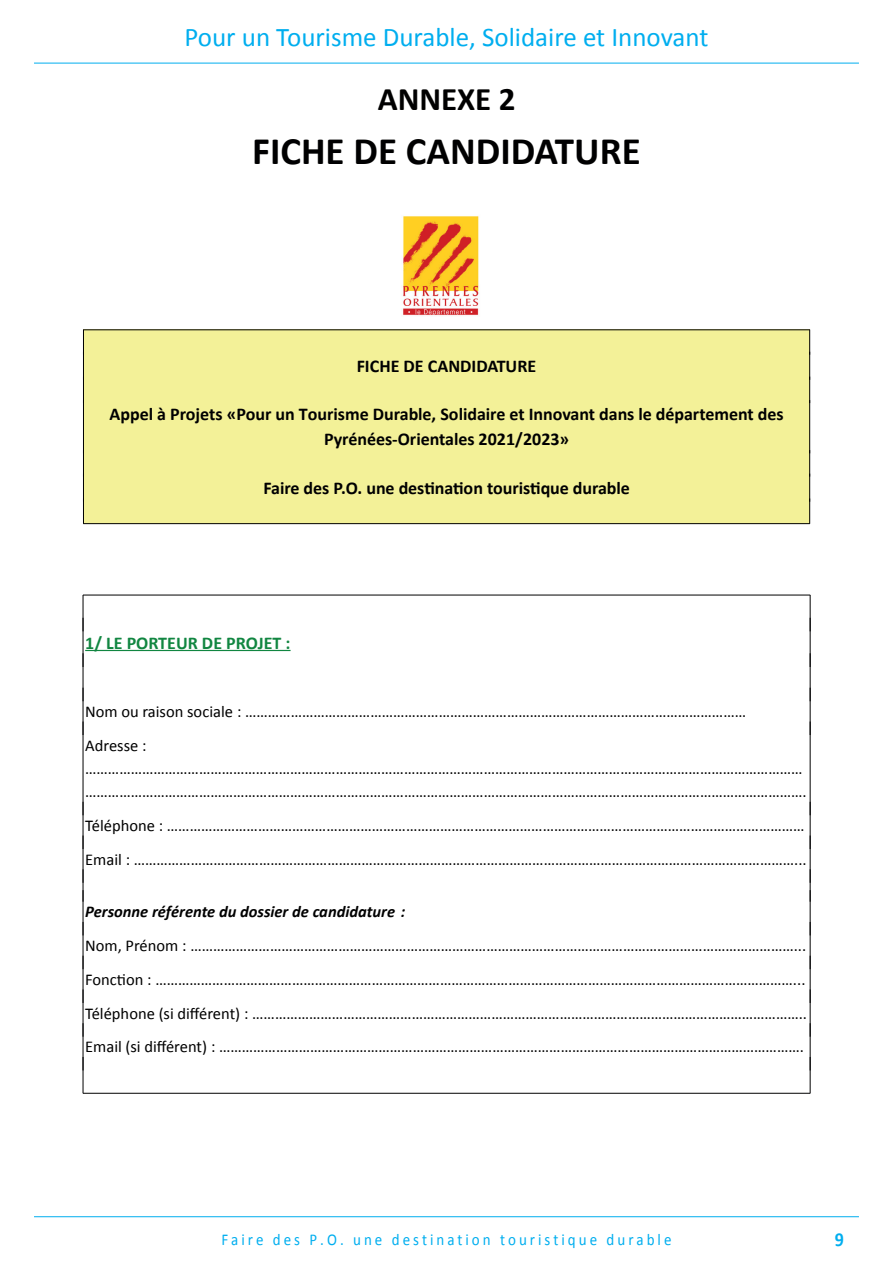
<style>
.page{position:relative;width:893px;height:1263px;background:#fff}
.page>*{position:absolute;margin:0;border:0;box-sizing:border-box;transform-origin:0 0}
.t1{font:700 39px "Calibri";color:#000001}
.t2{font:700 33px "Calibri";color:#000001}
.t3{font:27px "Calibri";color:#00aeef}
.t4{font:700 19.8px "Calibri";color:#00aeef;scale:.91 1}
.t5{font:700 18px/25.2px "Calibri";letter-spacing:-.005em;color:#000001;text-align:center}
.t6{font:700 18px "Calibri";color:#118641}
.t7{font:16.5px/33.8px "Calibri";color:#000001}
.t8{font:16.5px "Calibri";letter-spacing:.2em;color:#00aeef;scale:.91 1}
.t9{font:italic 700 16.5px "Calibri";color:#000001}
</style>
<div class="page">
<hr style="left:34px;top:1216px;width:825px;height:1px;background:#00aeef">
<hr style="left:34px;top:63px;width:825px;height:1px;background:#00aeef">
<div style="left:83px;top:329px;width:727px;height:23px;background:#f3f198"></div>
<div style="left:83px;top:352px;width:727px;height:25px;background:#f3f198"></div>
<div style="left:83px;top:377px;width:727px;height:23px;background:#f3f198"></div>
<div style="left:83px;top:400px;width:727px;height:50px;background:#f3f198"></div>
<div style="left:83px;top:450px;width:727px;height:23px;background:#f3f198"></div>
<div style="left:83px;top:473px;width:727px;height:25px;background:#f3f198"></div>
<div style="left:83px;top:498px;width:727px;height:26px;background:#f3f198"></div>
<hr style="left:85px;top:650px;width:206px;height:1px;background:#118641">
<hr style="left:83px;top:330px;width:727px;height:1px;background:#000001">
<svg style="left:809px;top:330px;width:1px;height:70px"></svg>
<svg style="left:83px;top:331px;width:1px;height:69px"></svg>
<hr style="left:809px;top:400px;width:1px;height:53px;background:#000001">
<hr style="left:83px;top:400px;width:1px;height:53px;background:#000001">
<svg style="left:809px;top:450px;width:1px;height:73px"></svg>
<hr style="left:83px;top:523px;width:727px;height:1px;background:#000001">
<svg style="left:83px;top:453px;width:1px;height:71px"></svg>
<hr style="left:83px;top:595px;width:727px;height:1px;background:#000001">
<hr style="left:810px;top:595px;width:1px;height:36px;background:#000001">
<hr style="left:83px;top:595px;width:1px;height:36px;background:#000001">
<hr style="left:810px;top:618px;width:1px;height:49px;background:#000001">
<hr style="left:83px;top:618px;width:1px;height:49px;background:#000001">
<hr style="left:810px;top:653px;width:1px;height:48px;background:#000001">
<hr style="left:83px;top:653px;width:1px;height:48px;background:#000001">
<hr style="left:810px;top:688px;width:1px;height:47px;background:#000001">
<hr style="left:83px;top:688px;width:1px;height:47px;background:#000001">
<hr style="left:810px;top:721px;width:1px;height:94px;background:#000001">
<hr style="left:83px;top:721px;width:1px;height:94px;background:#000001">
<hr style="left:810px;top:802px;width:1px;height:47px;background:#000001">
<hr style="left:83px;top:802px;width:1px;height:47px;background:#000001">
<hr style="left:810px;top:835px;width:1px;height:48px;background:#000001">
<hr style="left:83px;top:835px;width:1px;height:48px;background:#000001">
<hr style="left:810px;top:869px;width:1px;height:33px;background:#000001">
<hr style="left:83px;top:869px;width:1px;height:33px;background:#000001">
<hr style="left:810px;top:890px;width:1px;height:45px;background:#000001">
<hr style="left:83px;top:890px;width:1px;height:45px;background:#000001">
<hr style="left:810px;top:922px;width:1px;height:47px;background:#000001">
<hr style="left:83px;top:922px;width:1px;height:47px;background:#000001">
<hr style="left:810px;top:956px;width:1px;height:47px;background:#000001">
<hr style="left:83px;top:956px;width:1px;height:47px;background:#000001">
<hr style="left:810px;top:989px;width:1px;height:48px;background:#000001">
<hr style="left:83px;top:989px;width:1px;height:48px;background:#000001">
<hr style="left:810px;top:1023px;width:1px;height:47px;background:#000001">
<hr style="left:83px;top:1023px;width:1px;height:47px;background:#000001">
<hr style="left:810px;top:1057px;width:1px;height:36px;background:#000001">
<hr style="left:83px;top:1093px;width:727px;height:1px;background:#000001">
<hr style="left:83px;top:1057px;width:1px;height:36px;background:#000001">
<img style="left:403px;top:216px;width:76px;height:100px">
<h3 class="t3" style="left:184px;top:20px;width:525px">Pour un Tourisme Durable, Solidaire et Innovant</h3>
<h2 class="t2" style="left:378px;top:82px;width:139px">ANNEXE 2</h2>
<h1 class="t1" style="left:252px;top:132px;width:390px">FICHE DE CANDIDATURE</h1>
<p class="t5" style="left:357px;top:354px;width:181px">FICHE DE CANDIDATURE</p>
<p class="t5" style="left:110px;top:402px;width:675px">Appel à Projets «Pour un Tourisme Durable, Solidaire et Innovant dans le département des<br>Pyrénées-Orientales 2021/2023»</p>
<p class="t5" style="left:263px;top:475px;width:368px">Faire des P.O. une destination touristique durable</p>
<p class="t6" style="left:85px;top:634px;width:207px">1/ LE PORTEUR DE PROJET :</p>
<p class="t7" style="left:85px;top:695px;width:662px">Nom ou raison sociale : ……………………………………………………………………………………………………………………<br>Adresse :</p>
<p class="t7" style="left:85px;top:757px;width:723px;line-height:23.2px">……………………………………………………………………………………………………………………………………………………………………… ……………………………………………………………………………………………………………………………………………………………………….</p>
<p class="t7" style="left:85px;top:809px;width:723px">Téléphone : ……………………………………………………………………………………………………………………………………………………<br>Email : …………………………………………………………………………………………………………………………………………………………...</p>
<p class="t9" style="left:85px;top:906px;width:322px">Personne référente du dossier de candidature :</p>
<p class="t7" style="left:85px;top:929px;width:723px;text-align:justify">Nom, Prénom : ……………………………………………………………………………………………………………………………………………...<br>Fonction : ……………………………………………………………………………………………………………………………………………………...<br>Téléphone (si différent) : ………………………………………………………………………………………………………………………………..<br>Email (si différent) : ……………………………………………………………………………………………………………………………………….</p>
<p class="t8" style="left:221px;top:1229px;width:496px">Faire des P.O. une destination touristique durable</p>
<p class="t4" style="left:835px;top:1227px;width:12px">9</p>
</div>
